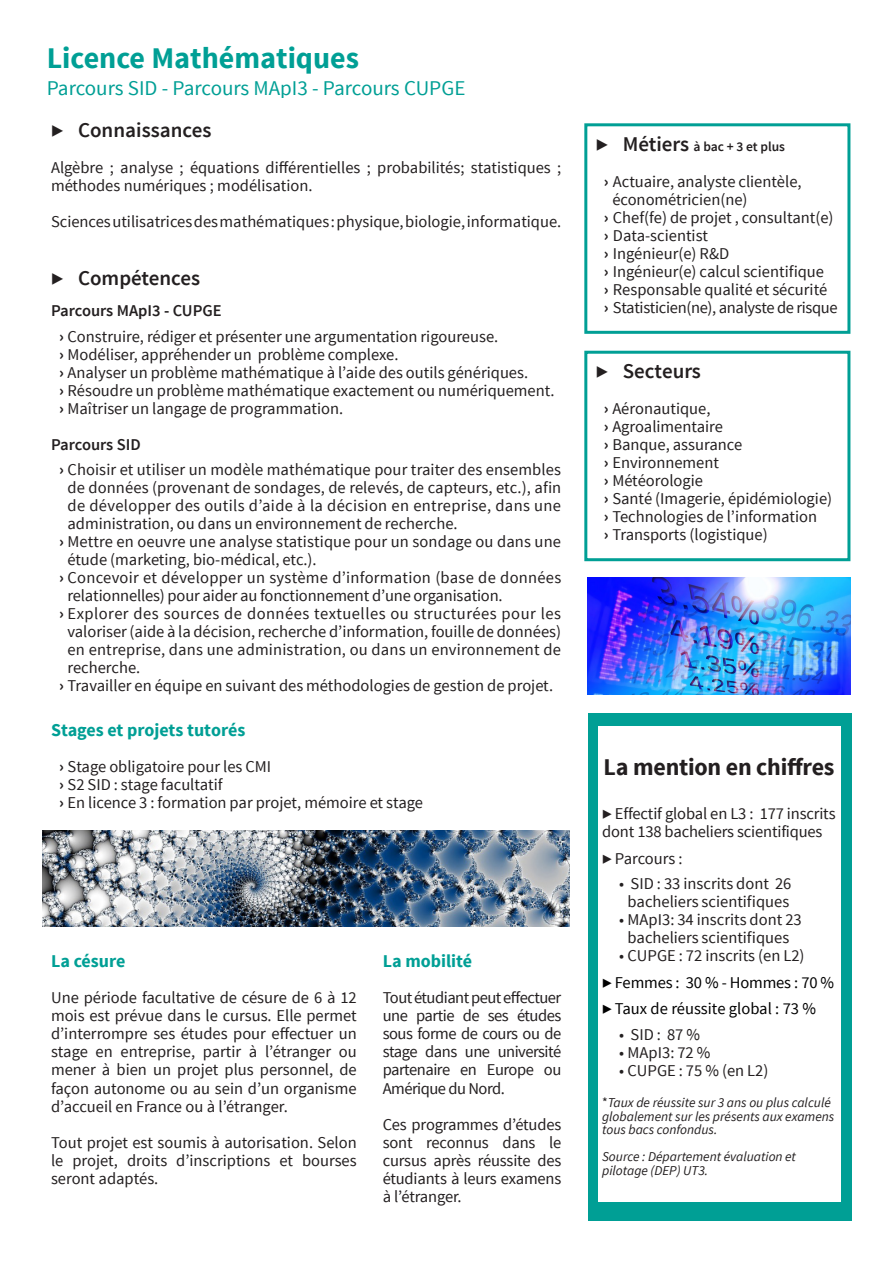
<style>
.page{position:relative;width:893px;height:1263px;background:#fff}
.page>*{position:absolute;margin:0;border:0;box-sizing:border-box;transform-origin:0 0}
.M17-18_titre_Mention{font:700 30px "Source Sans Pro";color:#009f95}
.M17-18_points_forts{font:700 24px "Source Sans Pro";letter-spacing:-.01em;color:#231f20}
.M17-18_titre_Mention-2{font:21px "Source Sans Pro";color:#009f95}
.t1{font:600 21px "Source Sans Pro";color:#231f20}
.M17-18_Sous-titre_ve{font:700 18px "Source Sans Pro";color:#009f95}
.t2{font:16.5px/18px "Source Sans Pro";color:#231f20;text-align:justify}
.t3{font:16.5px "Source Sans Pro";letter-spacing:-.01em;color:#000}
.t4{font:16.5px "Source Sans Pro";letter-spacing:-.02em;color:#231f20}
.t5{font:600 16.5px "Source Sans Pro";color:#231f20}
.t6{font:italic 13.5px/13.5px "Source Sans Pro";color:#231f20}
.t7{font:600 13.5px "Source Sans Pro";color:#231f20}
.s1{font-weight:700}
.s2{font-size:21px}
.s3{font-style:normal}
</style>
<div class="page">
<div style="left:588px;top:713px;width:263px;height:507px;background:#009f95"></div>
<div style="left:584px;top:123px;width:266px;height:211px;border:3px solid #009f95"></div>
<div style="left:584px;top:351px;width:266px;height:210px;border:3px solid #009f95"></div>
<div style="left:598px;top:726px;width:242px;height:475px;background:#fff"></div>
<img style="left:588px;top:578px;width:262px;height:116px">
<img style="left:43px;top:831px;width:527px;height:95px">
<p class="M17-18_titre_Mention" style="left:47px;top:39px;width:314px">Licence Mathématiques</p>
<p class="M17-18_titre_Mention-2" style="left:47px;top:75px;width:420px">Parcours SID - Parcours MApI3 - Parcours CUPGE</p>
<p class="t1" style="left:51px;top:116px;width:162px">▶ Connaissances</p>
<p class="t2" style="left:51px;top:158px;width:512px">Algèbre ; analyse ; équations différentielles ; probabilités; statistiques ; méthodes numériques ; modélisation.</p>
<p class="t2" style="left:51px;top:212px;width:512px">Sciences utilisatrices des mathématiques : physique, biologie, informatique.</p>
<p class="t1" style="left:51px;top:265px;width:151px">▶ Compétences</p>
<p class="t5" style="left:51px;top:300px;width:172px">Parcours MApI3 - CUPGE</p>
<p class="t2" style="left:59px;top:328px;width:441px"><span class="s1">›</span> Construire, rédiger et présenter une argumentation rigoureuse.</p>
<p class="t2" style="left:59px;top:346px;width:341px"><span class="s1">›</span> Modéliser, appréhender un problème complexe.</p>
<p class="t2" style="left:59px;top:364px;width:471px"><span class="s1">›</span> Analyser un problème mathématique à l’aide des outils génériques.</p>
<p class="t2" style="left:59px;top:382px;width:497px"><span class="s1">›</span> Résoudre un problème mathématique exactement ou numériquement.</p>
<p class="t2" style="left:59px;top:400px;width:286px"><span class="s1">›</span> Maîtriser un langage de programmation.</p>
<p class="t5" style="left:51px;top:434px;width:91px">Parcours SID</p>
<p class="t2" style="left:68px;top:461px;width:495px;text-indent:-9px"><span class="s1">›</span> Choisir et utiliser un modèle mathématique pour traiter des ensembles de données (provenant de sondages, de relevés, de capteurs, etc.), afin de développer des outils d’aide à la décision en entreprise, dans une administration, ou dans un environnement de recherche.</p>
<p class="t2" style="left:68px;top:533px;width:495px;text-indent:-9px"><span class="s1">›</span> Mettre en oeuvre une analyse statistique pour un sondage ou dans une étude (marketing, bio-médical, etc.).</p>
<p class="t2" style="left:68px;top:569px;width:495px;text-indent:-9px"><span class="s1">›</span> Concevoir et développer un système d’information (base de données relationnelles) pour aider au fonctionnement d’une organisation.</p>
<p class="t2" style="left:68px;top:605px;width:495px;text-indent:-9px"><span class="s1">›</span> Explorer des sources de données textuelles ou structurées pour les valoriser (aide à la décision, recherche d’information, fouille de données) en entreprise, dans une administration, ou dans un environnement de recherche.</p>
<p class="t2" style="left:59px;top:677px;width:496px"><span class="s1">›</span> Travailler en équipe en suivant des méthodologies de gestion de projet.</p>
<p class="M17-18_Sous-titre_ve" style="left:51px;top:719px;width:196px">Stages et projets tutorés</p>
<p class="t2" style="left:59px;top:758px;width:214px"><span class="s1">›</span> Stage obligatoire pour les CMI</p>
<p class="t2" style="left:59px;top:776px;width:165px"><span class="s1">›</span> S2 SID : stage facultatif</p>
<p class="t2" style="left:59px;top:794px;width:366px"><span class="s1">›</span> En licence 3 : formation par projet, mémoire et stage</p>
<p class="M17-18_Sous-titre_ve" style="left:51px;top:950px;width:76px">La césure</p>
<p class="t2" style="left:51px;top:989px;width:307px">Une période facultative de césure de 6 à 12 mois est prévue dans le cursus. Elle permet d’interrompre ses études pour effectuer un stage en entreprise, partir à l’étranger ou mener à bien un projet plus personnel, de façon autonome ou au sein d’un organisme d’accueil en France ou à l’étranger.</p>
<p class="t2" style="left:51px;top:1133px;width:307px">Tout projet est soumis à autorisation. Selon le projet, droits d’inscriptions et bourses seront adaptés.</p>
<p class="M17-18_Sous-titre_ve" style="left:383px;top:950px;width:91px">La mobilité</p>
<p class="t2" style="left:383px;top:989px;width:180px">Tout étudiant peut effectuer une partie de ses études sous forme de cours ou de stage dans une université partenaire en Europe ou Amérique du Nord.</p>
<p class="t2" style="left:383px;top:1115px;width:180px">Ces programmes d’études sont reconnus dans le cursus après réussite des étudiants à leurs examens à l’étranger.</p>
<p class="t7" style="left:596px;top:138px;width:191px"><span class="s2">▶ Métiers</span> à bac + 3 et plus</p>
<p class="t2" style="left:612px;top:172px;width:191px;text-indent:-9px"><span class="s1">›</span> Actuaire, analyste clientèle, économétricien(ne)</p>
<p class="t2" style="left:604px;top:208px;width:231px"><span class="s1">›</span> Chef(fe) de projet , consultant(e)</p>
<p class="t2" style="left:604px;top:226px;width:106px"><span class="s1">›</span> Data-scientist</p>
<p class="t2" style="left:604px;top:244px;width:127px"><span class="s1">›</span> Ingénieur(e) R&amp;D</p>
<p class="t2" style="left:604px;top:262px;width:222px"><span class="s1">›</span> Ingénieur(e) calcul scientifique</p>
<p class="t2" style="left:604px;top:280px;width:225px"><span class="s1">›</span> Responsable qualité et sécurité</p>
<p class="t4" style="left:604px;top:297px;width:235px"><span class="s1">›</span> Statisticien(ne), analyste de risque</p>
<p class="t1" style="left:596px;top:358px;width:107px">▶ Secteurs</p>
<p class="t2" style="left:604px;top:400px;width:108px"><span class="s1">›</span> Aéronautique,</p>
<p class="t2" style="left:604px;top:418px;width:121px"><span class="s1">›</span> Agroalimentaire</p>
<p class="t2" style="left:604px;top:436px;width:140px"><span class="s1">›</span> Banque, assurance</p>
<p class="t2" style="left:604px;top:454px;width:117px"><span class="s1">›</span> Environnement</p>
<p class="t2" style="left:604px;top:472px;width:101px"><span class="s1">›</span> Météorologie</p>
<p class="t2" style="left:604px;top:490px;width:230px"><span class="s1">›</span> Santé (Imagerie, épidémiologie)</p>
<p class="t2" style="left:604px;top:508px;width:215px"><span class="s1">›</span> Technologies de l’information</p>
<p class="t2" style="left:604px;top:526px;width:165px"><span class="s1">›</span> Transports (logistique)</p>
<p class="M17-18_points_forts" style="left:604px;top:751px;width:232px">La mention en chiffres</p>
<p class="t2" style="left:602px;top:805px;width:235px"><span class="s1">▶</span> Effectif global en L3 : 177 inscrits dont 138 bacheliers scientifiques</p>
<p class="t2" style="left:602px;top:849px;width:82px"><span class="s1">▶</span> Parcours :</p>
<p class="t2" style="left:619px;top:875px;width:174px;text-align:center">• SID : 33 inscrits dont 26 bacheliers scientifiques</p>
<p class="t2" style="left:619px;top:911px;width:184px;text-align:center">• MApI3: 34 inscrits dont 23 bacheliers scientifiques</p>
<p class="t2" style="left:619px;top:947px;width:187px">• CUPGE : 72 inscrits (en L2)</p>
<p class="t3" style="left:602px;top:972px;width:234px"><span class="s1">▶</span> Femmes : 30 % - Hommes : 70 %</p>
<p class="t3" style="left:602px;top:998px;width:215px"><span class="s1">▶</span> Taux de réussite global : 73 %</p>
<p class="t2" style="left:619px;top:1025px;width:82px">• SID : 87 %</p>
<p class="t2" style="left:619px;top:1043px;width:93px">• MApI3: 72 %</p>
<p class="t2" style="left:619px;top:1061px;width:151px">• CUPGE : 75 % (en L2)</p>
<p class="t6" style="left:602px;top:1096px;width:234px"><span class="s3">*</span>Taux de réussite sur 3 ans ou plus calculé globalement sur les présents aux examens tous bacs confondus.</p>
<p class="t6" style="left:602px;top:1150px;width:195px">Source : Département évaluation et pilotage (DEP) UT3.</p>
</div>
